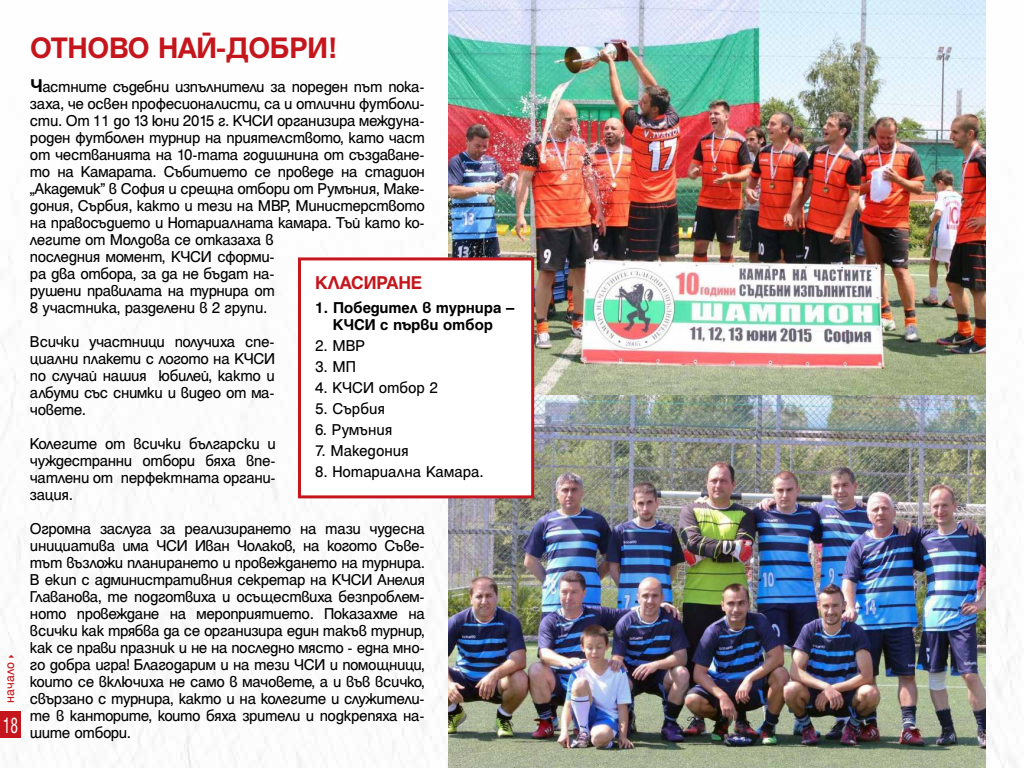
<style>
.page{position:relative;width:1024px;height:768px;background:#fff}
.page>*{position:absolute;margin:0;border:0;box-sizing:border-box;transform-origin:0 0}
.t1{font:700 32px "Helen Bg";letter-spacing:-.015em;color:#c4161c}
.t2{font:condensed 24px "Helen Bg";color:#fff;scale:.75 1}
.t3{font:700 20px "Helen Bg";color:#c4161c}
.t4{font:17px/17px "Helen Bg";letter-spacing:-.02em;color:#000;text-align:justify}
.t5{font:700 17px/17px "Helen Bg";letter-spacing:-.005em;color:#000;text-align:center}
.t6{font:17px "Helen Bg";color:#000}
.t7{font:14px "Helen Bg";letter-spacing:.005em;color:#c4161c}
.s1{font-weight:700;font-size:20px}
</style>
<div class="page">
<img style="left:0;top:0;width:1017px;height:768px">
<div style="left:0;top:711px;width:21px;height:27px;background:#c4161c"></div>
<img style="left:448px;top:0;width:537px;height:768px">
<div style="left:298px;top:257px;width:236px;height:241px;background:#fff;border:3px solid #c4161c"></div>
<p class="t7" style="left:2px;top:703px;width:52px;rotate:-90deg">начало✔</p>
<h2 class="t2" style="left:3px;top:712px;width:22px">18</h2>
<h1 class="t1" style="left:30px;top:31px;width:309px">ОТНОВО НАЙ-ДОБРИ!</h1>
<p class="t4" style="left:30px;top:77px;width:397px;text-align:left"><span class="s1">Ч</span>астните съдебни изпълнители за пореден път пока&shy;заха, че освен професионалисти, са и отлични футболи&shy;сти. От 11 до 13 юни 2015 г. КЧСИ организира междуна&shy;роден футболен турнир на приятелството, като част от честванията на 10-тата годишнина от създаване&shy;то на Камарата. Събитието се проведе на стадион „Академик· в София и срещна отбори от Румъния, Маке&shy;дония, Сърбия, както и тези на МВР, Министерството на правосъдието и Нотариалната камара. Тъй като ко&shy;легите от Молдова се отказаха в<br>последния момент, КЧСИ сформи-<br>ра два отбора, за да не бъдат на-<br>рушени правилата на турнира от<br>8 участника, разделени в 2 групи.</p>
<p class="t4" style="left:30px;top:332px;width:247px">Всички участници получиха спе&shy;циални плакети с логото на КЧСИ по случай нашия юбилей, както и албуми със снимки и видео от ма&shy;човете.</p>
<p class="t4" style="left:30px;top:434px;width:248px">Колегите от всички български и чуждестранни отбори бяха впе&shy;чатлени от перфектната органи&shy;зация.</p>
<p class="t4" style="left:30px;top:519px;width:397px">Огромна заслуга за реализирането на тази чудесна инициатива има ЧСИ Иван Чолаков, на когото Съве&shy;тът възложи планирането и провеждането на турнира.<br>В екип с административния секретар на КЧСИ Анелия Главанова, те подготвиха и осъществиха безпроблем&shy;ното провеждане на мероприятието. Показахме на всички как трябва да се организира един такъв турнир, как се прави празник и не на последно място - една мно&shy;го добра игра! Благодарим и на тези ЧСИ и помощници, които се включиха не само в мачовете, а и във всичко, свързано с турнира, както и на колегите и служители&shy;те в канторите, които бяха зрители и подкрепяха на&shy;шите отбори.</p>
<p class="t3" style="left:315px;top:273px;width:109px">КЛАСИРАНЕ</p>
<p class="t5" style="left:315px;top:299px;width:201px">1. Победител в турнира –<br>КЧСИ с първи отбор</p>
<p class="t4" style="left:315px;top:337px;width:52px">2. МВР</p>
<p class="t4" style="left:315px;top:357px;width:42px">3. МП</p>
<p class="t6" style="left:315px;top:378px;width:125px">4. КЧСИ отбор 2</p>
<p class="t4" style="left:315px;top:399px;width:71px">5. Сърбия</p>
<p class="t6" style="left:315px;top:420px;width:79px">6. Румъния</p>
<p class="t6" style="left:315px;top:441px;width:95px">7. Македония</p>
<p class="t4" style="left:315px;top:462px;width:170px">8. Нотариална Камара.</p>
</div>
